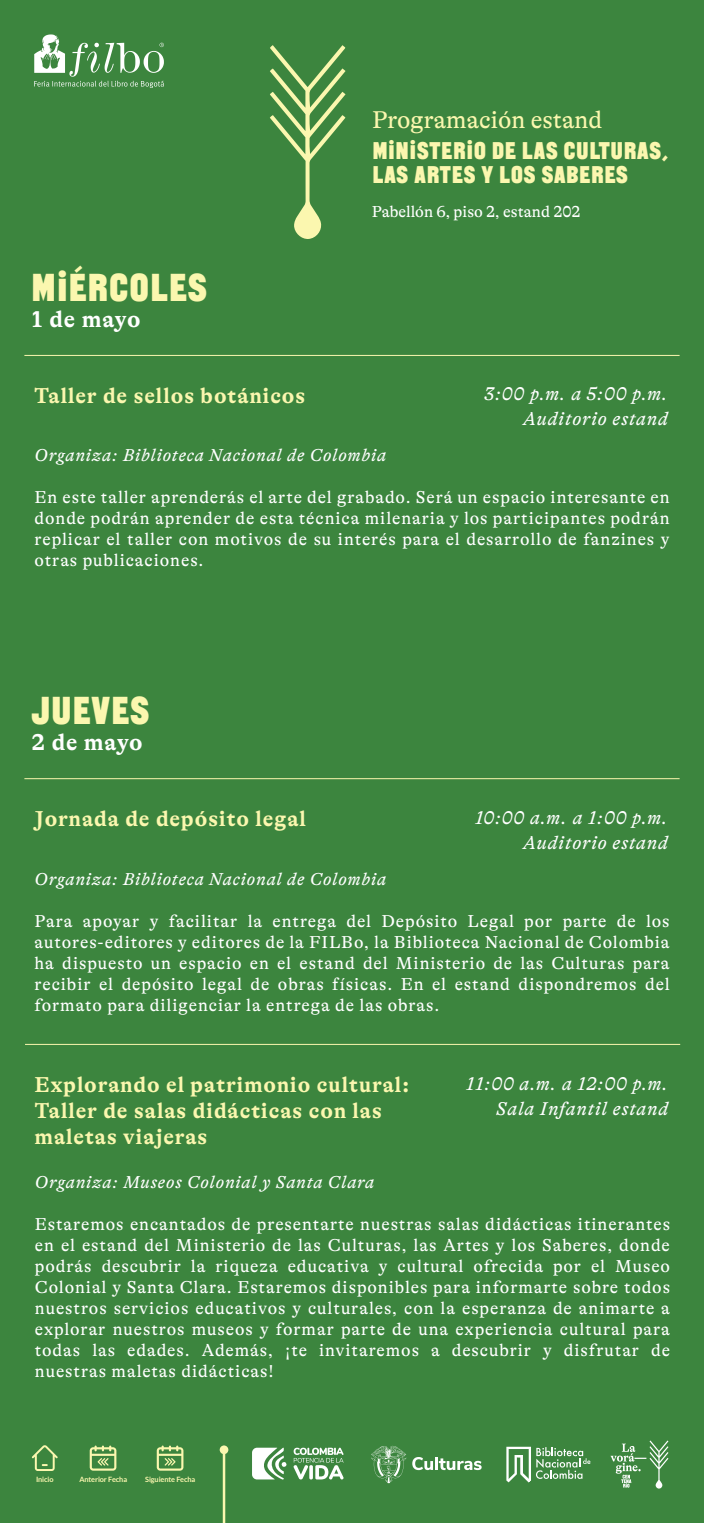
<style>
.page{position:relative;width:704px;height:1523px;background:#fff}
.page>*{position:absolute;margin:0;border:0;box-sizing:border-box;transform-origin:0 0}
.t1{font:36.25px "PTP Nuevo Espiritu Regular";letter-spacing:.05em;color:#fbf7af}
.t2{font:24.62px "GT Alpina";color:#fbf7af}
.t3{font:700 23.25px "GT Alpina";letter-spacing:.035em;color:#fff}
.t4{font:22.5px/24.1px "PTP Nuevo Espiritu Regular";letter-spacing:.05em;color:#fbf7af}
.t5{font:700 21.88px/26.2px "GT Alpina";letter-spacing:.05em;color:#fbf7af}
.t6{font:italic 18.75px/25px "GT Alpina";letter-spacing:.05em;color:#fff;text-align:right}
.t7{font:17.5px/21px "GT Alpina";letter-spacing:.05em;color:#fff;text-align:justify}
.t8{font:italic 17.5px "GT Alpina";letter-spacing:.05em;color:#fff}
.t9{font:16.12px "GT Alpina";color:#fff}
.t10{font:700 7.31px "Lato";letter-spacing:-.01em;color:#fbf7af}
</style>
<div class="page">
<div style="left:0;top:0;width:703px;height:1522px;background:#3c853e"></div>
<hr style="left:24px;top:355px;width:655px;height:1px;background:#fbf7af">
<svg style="left:270px;top:45px;width:75px;height:194px"></svg>
<hr style="left:24px;top:778px;width:655px;height:1px;background:#fbf7af">
<hr style="left:25px;top:1044px;width:654px;height:1px;background:#fbf7af">
<svg style="left:293px;top:1447px;width:50px;height:32px"></svg>
<svg style="left:252px;top:1447px;width:34px;height:32px"></svg>
<svg style="left:371px;top:1445px;width:35px;height:38px"></svg>
<svg style="left:412px;top:1457px;width:69px;height:13px"></svg>
<svg style="left:506px;top:1446px;width:84px;height:36px"></svg>
<svg style="left:610px;top:1440px;width:58px;height:49px"></svg>
<svg style="left:34px;top:34px;width:130px;height:54px"></svg>
<svg style="left:32px;top:1445px;width:26px;height:26px"></svg>
<svg style="left:90px;top:1445px;width:26px;height:25px"></svg>
<svg style="left:157px;top:1445px;width:26px;height:25px"></svg>
<hr style="left:222px;top:1449px;width:3px;height:73px;background:#fbf7af">
<div style="left:219px;top:1445px;width:9px;height:9px;background:#fbf7af;border-radius:50%"></div>
<h2 class="t2" style="left:372px;top:106px;width:232px">Programación estand</h2>
<p class="t4" style="left:372px;top:139px;width:296px">MINISTERIO DE LAS CULTURAS,<br>LAS ARTES Y LOS SABERES</p>
<h1 class="t1" style="left:32px;top:265px;width:176px">MIÉRCOLES</h1>
<h3 class="t3" style="left:32px;top:306px;width:110px">1 de mayo</h3>
<p class="t9" style="left:371px;top:203px;width:210px">Pabellón 6, piso 2, estand 202</p>
<p class="t5" style="left:35px;top:382px;width:272px">Taller de sellos botánicos</p>
<p class="t6" style="left:484px;top:382px;width:185px">3:00 p.m. a 5:00 p.m.<br>Auditorio estand</p>
<p class="t8" style="left:35px;top:446px;width:353px">Organiza: Biblioteca Nacional de Colombia</p>
<p class="t7" style="left:35px;top:487px;width:636px">En este taller aprenderás el arte del grabado. Será un espacio interesante en donde podrán aprender de esta técnica milenaria y los participantes podrán replicar el taller con motivos de su interés para el desarrollo de fanzines y otras publicaciones.</p>
<h1 class="t1" style="left:32px;top:688px;width:118px">JUEVES</h1>
<h3 class="t3" style="left:32px;top:729px;width:112px">2 de mayo</h3>
<p class="t5" style="left:35px;top:805px;width:273px">Jornada de depósito legal</p>
<p class="t6" style="left:475px;top:805px;width:194px">10:00 a.m. a 1:00 p.m.<br>Auditorio estand</p>
<p class="t8" style="left:35px;top:869px;width:353px">Organiza: Biblioteca Nacional de Colombia</p>
<p class="t7" style="left:35px;top:910px;width:636px">Para apoyar y facilitar la entrega del Depósito Legal por parte de los autores-editores y editores de la FILBo, la Biblioteca Nacional de Colombia ha dispuesto un espacio en el estand del Ministerio de las Culturas para recibir el depósito legal de obras físicas. En el estand dispondremos del formato para diligenciar la entrega de las obras.</p>
<p class="t5" style="left:35px;top:1071px;width:375px">Explorando el patrimonio cultural:<br>Taller de salas didácticas con las maletas viajeras</p>
<p class="t6" style="left:466px;top:1071px;width:203px">11:00 a.m. a 12:00 p.m.<br>Sala Infantil estand</p>
<p class="t8" style="left:35px;top:1172px;width:340px">Organiza: Museos Colonial y Santa Clara</p>
<p class="t7" style="left:35px;top:1214px;width:636px">Estaremos encantados de presentarte nuestras salas didácticas itinerantes en el estand del Ministerio de las Culturas, las Artes y los Saberes, donde podrás descubrir la riqueza educativa y cultural ofrecida por el Museo Colonial y Santa Clara. Estaremos disponibles para informarte sobre todos nuestros servicios educativos y culturales, con la esperanza de animarte a explorar nuestros museos y formar parte de una experiencia cultural para todas las edades. Además, ¡te invitaremos a descubrir y disfrutar de nuestras maletas didácticas!</p>
<p class="t10" style="left:36px;top:1475px;width:19px">Inicio</p>
<p class="t10" style="left:79px;top:1475px;width:49px">Anterior Fecha</p>
<p class="t10" style="left:145px;top:1475px;width:52px">Siguiente Fecha</p>
</div>
